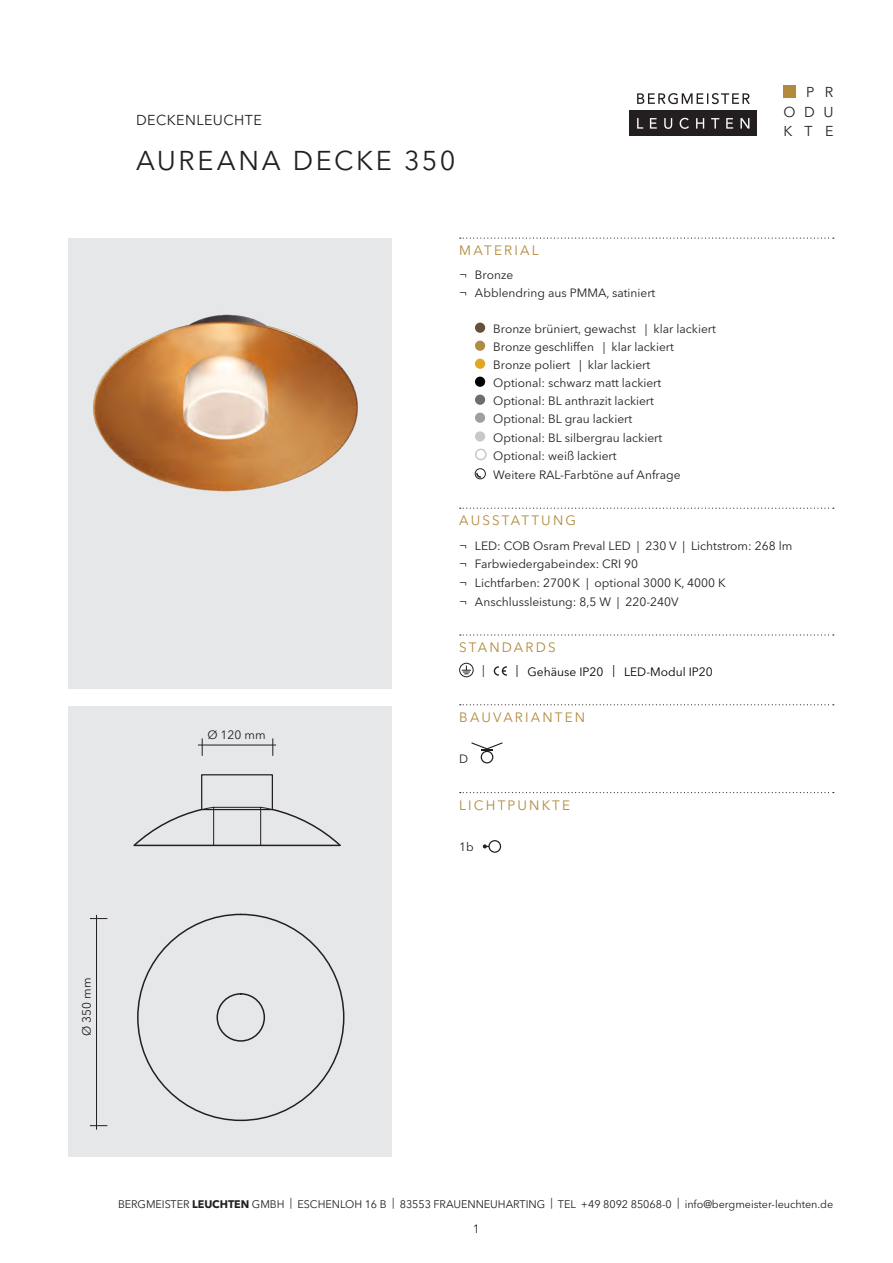
<style>
.page{position:relative;width:893px;height:1263px;background:#fff}
.page>*{position:absolute;margin:0;border:0;box-sizing:border-box;transform-origin:0 0}
.t1{font:27px "Avenir Next LT Pro";letter-spacing:.095em;color:#231f20}
.t2{font:14.25px/19.5px "Avenir Next LT Pro";letter-spacing:.03em;color:#231f20;text-align:justify}
.DB_FEATURE{font:13.5px "Avenir Next LT Pro";letter-spacing:.16em;color:#b18a3b}
.BESCHREIBUNG{font:12px/18.1px "Avenir Next LT Pro";color:#231f20}
.DB_BESCHREIBUNG{font:12px "Avenir Next LT Pro";color:#231f20}
.DB_BESCHREIBUNG-2{font:12px "Avenir Next LT Pro";color:#000}
.DB_vermassung{font:12px "Avenir Next LT Pro";color:#231f20}
.t3{font:10.95px "Avenir Next LT Pro";letter-spacing:-.005em;color:#231f20}
.s1{font-weight:700}
</style>
<div class="page">
<div style="left:783px;top:85px;width:13px;height:12px;background:#b18a3b"></div>
<svg style="left:637px;top:93px;width:113px;height:11px"></svg>
<div style="left:630px;top:111px;width:127px;height:25px;background:#231f20"></div>
<svg style="left:637px;top:118px;width:6px;height:11px"></svg>
<svg style="left:650px;top:118px;width:7px;height:11px"></svg>
<svg style="left:664px;top:118px;width:8px;height:11px"></svg>
<svg style="left:680px;top:118px;width:9px;height:11px"></svg>
<svg style="left:696px;top:118px;width:8px;height:11px"></svg>
<svg style="left:711px;top:118px;width:8px;height:11px"></svg>
<svg style="left:726px;top:118px;width:7px;height:11px"></svg>
<svg style="left:740px;top:118px;width:9px;height:11px"></svg>
<div style="left:68px;top:706px;width:323px;height:451px;background:#e6e7e9"></div>
<div style="left:68px;top:238px;width:323px;height:451px;background:#e6e7e9"></div>
<img style="left:93px;top:314px;width:265px;height:178px">
<div style="left:216px;top:993px;width:49px;height:49px;border:1px solid #231f20;border-radius:50%"></div>
<div style="left:213px;top:807px;width:48px;height:39px;border:1px solid #231f20"></div>
<hr style="left:134px;top:845px;width:206px;height:1px;background:#231f20">
<svg style="left:260px;top:807px;width:80px;height:40px"></svg>
<svg style="left:133px;top:807px;width:81px;height:40px"></svg>
<div style="left:201px;top:774px;width:72px;height:36px;border:1px solid #231f20"></div>
<hr style="left:96px;top:915px;width:1px;height:215px;background:#231f20">
<svg style="left:90px;top:918px;width:17px;height:1px"></svg>
<svg style="left:90px;top:1125px;width:17px;height:1px"></svg>
<hr style="left:198px;top:745px;width:78px;height:1px;background:#231f20">
<svg style="left:273px;top:738px;width:1px;height:18px"></svg>
<svg style="left:202px;top:738px;width:1px;height:18px"></svg>
<svg style="left:460px;top:238px;width:374px;height:1px"></svg>
<svg style="left:460px;top:508px;width:374px;height:1px"></svg>
<svg style="left:460px;top:634px;width:374px;height:1px"></svg>
<svg style="left:460px;top:704px;width:374px;height:1px"></svg>
<svg style="left:460px;top:792px;width:374px;height:1px"></svg>
<div style="left:475px;top:323px;width:10px;height:10px;background:#655139;border-radius:50%"></div>
<div style="left:475px;top:341px;width:10px;height:10px;background:#ad8d42;border-radius:50%"></div>
<div style="left:475px;top:359px;width:10px;height:10px;background:#e2a623;border-radius:50%"></div>
<div style="left:475px;top:377px;width:10px;height:10px;background:#000;border-radius:50%"></div>
<div style="left:475px;top:395px;width:10px;height:10px;background:#6c6d70;border-radius:50%"></div>
<div style="left:475px;top:413px;width:10px;height:10px;background:#9d9fa2;border-radius:50%"></div>
<div style="left:475px;top:431px;width:10px;height:11px;background:#c7c8ca;border-radius:50%"></div>
<div style="left:475px;top:449px;width:12px;height:11px;border:2px solid #c7c8ca;border-radius:50%"></div>
<div style="left:475px;top:468px;width:11px;height:11px;border:1px solid #231f20;border-radius:50%"></div>
<svg style="left:475px;top:472px;width:7px;height:7px"></svg>
<svg style="left:459px;top:662px;width:15px;height:15px"></svg>
<svg style="left:494px;top:666px;width:13px;height:10px"></svg>
<div style="left:488px;top:840px;width:13px;height:13px;border:1px solid #231f20;border-radius:50%"></div>
<svg style="left:483px;top:844px;width:6px;height:4px"></svg>
<div style="left:481px;top:751px;width:12px;height:12px;border:1px solid #231f20;border-radius:50%"></div>
<svg style="left:471px;top:742px;width:32px;height:9px"></svg>
<p class="t2" style="left:136px;top:110px;width:127px">DECKENLEUCHTE</p>
<h1 class="t1" style="left:136px;top:145px;width:321px">AUREANA DECKE 350</h1>
<p class="t2" style="left:783px;top:82px;width:51px;text-indent:23px">P R ODU KTE</p>
<p class="DB_vermassung" style="left:207px;top:728px;width:60px">Ø 120 mm</p>
<p class="DB_FEATURE" style="left:459px;top:242px;width:81px">MATERIAL</p>
<p class="DB_BESCHREIBUNG" style="left:459px;top:267px;width:55px">¬ Bronze</p>
<p class="DB_BESCHREIBUNG" style="left:459px;top:285px;width:198px">¬ Abblendring aus PMMA, satiniert</p>
<p class="BESCHREIBUNG" style="left:493px;top:319px;width:224px">Bronze brüniert, gewachst | klar lackiert</p>
<p class="BESCHREIBUNG" style="left:493px;top:337px;width:182px">Bronze geschliffen | klar lackiert</p>
<p class="BESCHREIBUNG" style="left:493px;top:355px;width:170px">Bronze poliert | klar lackiert<br>Optional: schwarz matt lackiert<br>Optional: BL anthrazit lackiert<br>Optional: BL grau lackiert<br>Optional: BL silbergrau lackiert</p>
<p class="BESCHREIBUNG" style="left:493px;top:447px;width:189px;line-height:18.8px">Optional: weiß lackiert<br>Weitere RAL-Farbtöne auf Anfrage</p>
<p class="DB_FEATURE" style="left:459px;top:513px;width:118px">AUSSTATTUNG</p>
<p class="BESCHREIBUNG" style="left:459px;top:536px;width:335px">¬ LED: COB Osram Preval LED | 230 V | Lichtstrom: 268 lm</p>
<p class="BESCHREIBUNG" style="left:459px;top:555px;width:180px">¬ Farbwiedergabeindex: CRI 90</p>
<p class="BESCHREIBUNG" style="left:459px;top:574px;width:268px">¬ Lichtfarben: 2700K | optional 3000 K, 4000 K</p>
<p class="BESCHREIBUNG" style="left:459px;top:593px;width:221px">¬ Anschlussleistung: 8,5 W | 220-240V</p>
<p class="DB_FEATURE" style="left:459px;top:639px;width:98px">STANDARDS</p>
<p class="DB_BESCHREIBUNG" style="left:482px;top:663px;width:4px">|</p>
<p class="DB_BESCHREIBUNG-2" style="left:516px;top:664px;width:198px">| Gehäuse IP20 | LED-Modul IP20</p>
<p class="DB_FEATURE" style="left:459px;top:709px;width:128px">BAUVARIANTEN</p>
<p class="DB_FEATURE" style="left:459px;top:797px;width:112px">LICHTPUNKTE</p>
<p class="DB_BESCHREIBUNG" style="left:459px;top:840px;width:16px">1b</p>
<p class="DB_vermassung" style="left:80px;top:1036px;width:60px;rotate:-90deg">Ø 350 mm</p>
<p class="t3" style="left:118px;top:1197px;width:717px">BERGMEISTER <span class="s1">LEUCHTEN</span> GMBH | ESCHENLOH 16 B | 83553 FRAUENNEUHARTING | TEL +49 8092 85068-0 | info@bergmeister-leuchten.de</p>
<p class="BESCHREIBUNG" style="left:473px;top:1220px;width:8px">1</p>
</div>
